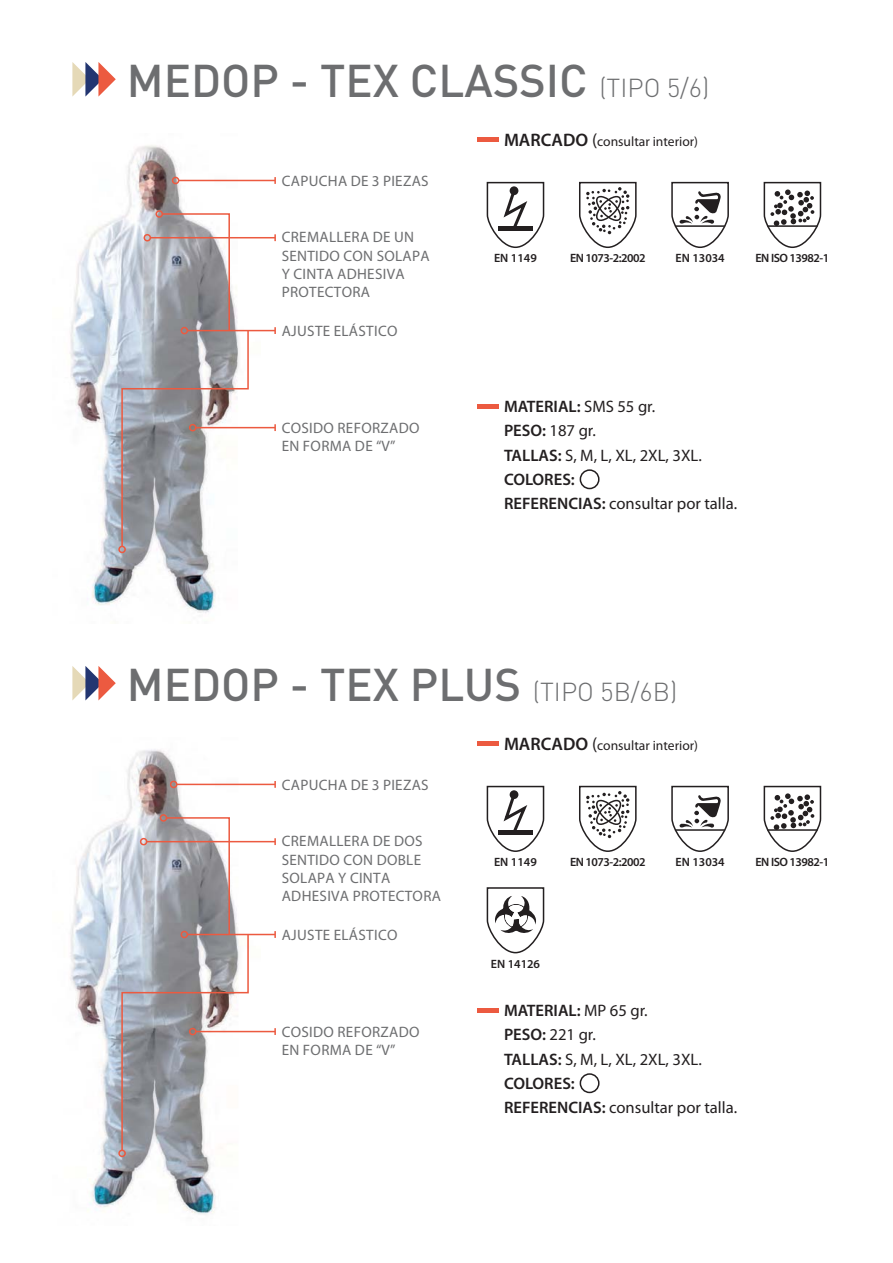
<style>
.page{position:relative;width:893px;height:1263px;background:#fff}
.page>*{position:absolute;margin:0;border:0;box-sizing:border-box;transform-origin:0 0}
.t1{font:500 45.3px "DIN Pro";color:#6d6e70}
.t2{font:16.65px/24.3px "Myriad Pro";color:#231f20}
.t3{font:15.15px/18.1px "Myriad Pro";letter-spacing:.02em;color:#6d6e70}
.t4{font:13.65px "Myriad Pro";color:#231f20}
.t5{font:600 12.15px "Myriad Pro";letter-spacing:-.04em;color:#231f20}
.s1{font-weight:300;font-size:25.65px}
.s2{font-weight:600;font-size:18.15px}
.s3{font-size:18.15px}
.s4{font-weight:600}
</style>
<div class="page">
<img style="left:70px;top:749px;width:190px;height:466px">
<img style="left:70px;top:145px;width:191px;height:468px">
<svg style="left:72px;top:62px;width:44px;height:35px"></svg>
<svg style="left:72px;top:666px;width:44px;height:35px"></svg>
<svg style="left:486px;top:181px;width:59px;height:67px"></svg>
<div style="left:510px;top:186px;width:8px;height:9px;background:#231f20;border-radius:50%"></div>
<svg style="left:579px;top:181px;width:58px;height:67px"></svg>
<svg style="left:671px;top:181px;width:58px;height:67px"></svg>
<svg style="left:763px;top:181px;width:59px;height:67px"></svg>
<svg style="left:486px;top:785px;width:59px;height:67px"></svg>
<div style="left:510px;top:790px;width:8px;height:9px;background:#231f20;border-radius:50%"></div>
<svg style="left:579px;top:785px;width:58px;height:67px"></svg>
<svg style="left:671px;top:785px;width:58px;height:67px"></svg>
<svg style="left:763px;top:785px;width:59px;height:67px"></svg>
<hr style="left:477px;top:137px;width:22px;height:4px;background:#ec5a40">
<hr style="left:477px;top:741px;width:22px;height:4px;background:#ec5a40">
<div style="left:477px;top:404px;width:22px;height:5px;background:#ec5a40"></div>
<div style="left:580px;top:469px;width:19px;height:20px;border:2px solid #231f20;border-radius:50%"></div>
<div style="left:477px;top:1008px;width:22px;height:5px;background:#ec5a40"></div>
<div style="left:580px;top:1073px;width:19px;height:20px;border:2px solid #231f20;border-radius:50%"></div>
<hr style="left:179px;top:180px;width:96px;height:1px;background:#ec5a40">
<svg style="left:274px;top:177px;width:2px;height:7px"></svg>
<div style="left:172px;top:177px;width:7px;height:7px;border:2px solid #ec5a40;border-radius:50%"></div>
<hr style="left:177px;top:784px;width:98px;height:1px;background:#ec5a40">
<svg style="left:274px;top:781px;width:2px;height:7px"></svg>
<div style="left:170px;top:781px;width:7px;height:7px;border:2px solid #ec5a40;border-radius:50%"></div>
<hr style="left:150px;top:237px;width:125px;height:1px;background:#ec5a40">
<svg style="left:274px;top:234px;width:2px;height:7px"></svg>
<hr style="left:147px;top:841px;width:128px;height:1px;background:#ec5a40">
<svg style="left:274px;top:838px;width:2px;height:7px"></svg>
<hr style="left:187px;top:330px;width:88px;height:1px;background:#ec5a40">
<svg style="left:274px;top:327px;width:2px;height:7px"></svg>
<hr style="left:187px;top:934px;width:88px;height:1px;background:#ec5a40">
<svg style="left:274px;top:931px;width:2px;height:7px"></svg>
<hr style="left:196px;top:427px;width:79px;height:1px;background:#ec5a40">
<svg style="left:274px;top:424px;width:2px;height:7px"></svg>
<hr style="left:196px;top:1031px;width:79px;height:1px;background:#ec5a40">
<svg style="left:274px;top:1028px;width:2px;height:7px"></svg>
<div style="left:118px;top:546px;width:8px;height:7px;border:2px solid #ec5a40;border-radius:50%"></div>
<div style="left:118px;top:1150px;width:8px;height:7px;border:2px solid #ec5a40;border-radius:50%"></div>
<svg style="left:121px;top:212px;width:129px;height:336px"></svg>
<div style="left:155px;top:210px;width:8px;height:8px;border:2px solid #ec5a40;border-radius:50%"></div>
<svg style="left:121px;top:816px;width:129px;height:336px"></svg>
<div style="left:160px;top:814px;width:7px;height:8px;border:2px solid #ec5a40;border-radius:50%"></div>
<svg style="left:486px;top:887px;width:59px;height:67px"></svg>
<h1 class="t1" style="left:127px;top:54px;width:584px">MEDOP - TEX CLASSIC <span class="s1">(TIPO 5/6)</span></h1>
<p class="t3" style="left:282px;top:173px;width:148px">CAPUCHA DE 3 PIEZAS</p>
<p class="t3" style="left:282px;top:229px;width:150px">CREMALLERA DE UN<br>SENTIDO CON SOLAPA<br>Y CINTA ADHESIVA<br>PROTECTORA</p>
<p class="t3" style="left:282px;top:323px;width:117px">AJUSTE ELÁSTICO</p>
<p class="t3" style="left:282px;top:419px;width:139px">COSIDO REFORZADO<br>EN FORMA DE “V”</p>
<p class="t4" style="left:504px;top:136px;width:196px"><span class="s2">MARCADO</span> <span class="s3">(</span>consultar interior)</p>
<p class="t5" style="left:494px;top:251px;width:44px">EN 1149</p>
<p class="t5" style="left:570px;top:251px;width:77px">EN 1073-2:2002</p>
<p class="t5" style="left:675px;top:251px;width:51px">EN 13034</p>
<p class="t5" style="left:755px;top:251px;width:75px">EN ISO 13982-1</p>
<p class="t2" style="left:504px;top:396px;width:235px"><span class="s4">MATERIAL:</span> SMS 55 gr.<br><span class="s4">PESO:</span> 187 gr.<br><span class="s4">TALLAS:</span> S, M, L, XL, 2XL, 3XL.<br><span class="s4">COLORES:<br>REFERENCIAS:</span> consultar por talla.</p>
<h1 class="t1" style="left:127px;top:658px;width:552px">MEDOP - TEX PLUS <span class="s1">(TIPO 5B/6B)</span></h1>
<p class="t3" style="left:282px;top:777px;width:148px">CAPUCHA DE 3 PIEZAS</p>
<p class="t3" style="left:282px;top:833px;width:161px">CREMALLERA DE DOS<br>SENTIDO CON DOBLE<br>SOLAPA Y CINTA<br>ADHESIVA PROTECTORA</p>
<p class="t3" style="left:282px;top:927px;width:117px">AJUSTE ELÁSTICO</p>
<p class="t3" style="left:282px;top:1023px;width:139px">COSIDO REFORZADO<br>EN FORMA DE “V”</p>
<p class="t4" style="left:504px;top:740px;width:196px"><span class="s2">MARCADO</span> <span class="s3">(</span>consultar interior)</p>
<p class="t5" style="left:494px;top:855px;width:44px">EN 1149</p>
<p class="t5" style="left:570px;top:855px;width:77px">EN 1073-2:2002</p>
<p class="t5" style="left:675px;top:855px;width:51px">EN 13034</p>
<p class="t5" style="left:755px;top:855px;width:75px">EN ISO 13982-1</p>
<p class="t5" style="left:491px;top:957px;width:51px">EN 14126</p>
<p class="t2" style="left:504px;top:999px;width:235px"><span class="s4">MATERIAL:</span> MP 65 gr.<br><span class="s4">PESO:</span> 221 gr.<br><span class="s4">TALLAS:</span> S, M, L, XL, 2XL, 3XL.<br><span class="s4">COLORES:<br>REFERENCIAS:</span> consultar por talla.</p>
</div>
